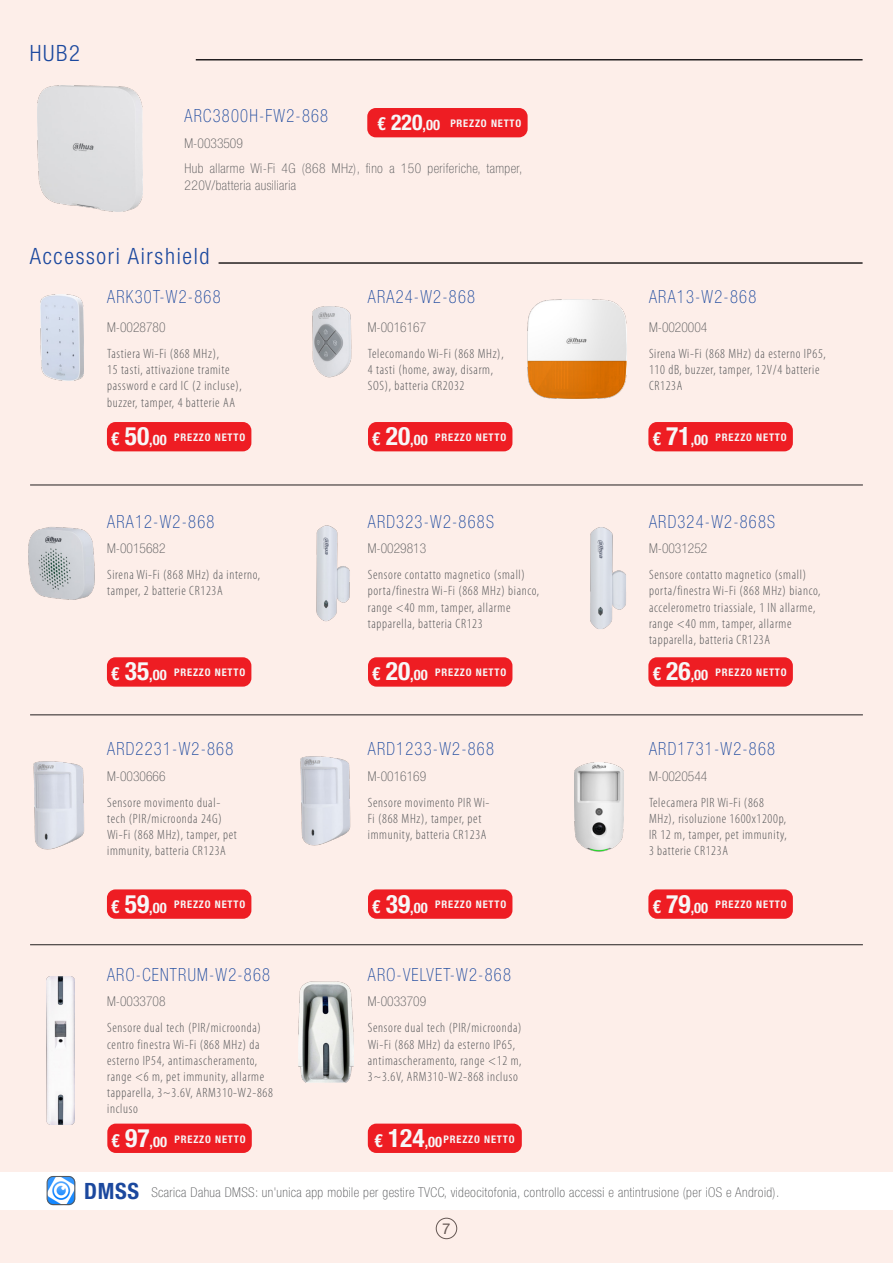
<style>
.page{position:relative;width:893px;height:1263px;background:#fdeee9}
.page>*{position:absolute;margin:0;border:0;box-sizing:border-box;transform-origin:0 0}
.t1{font:700 condensed 25.35px "Helvetica Neue LT Pro";color:#f7f7f7}
.t2{font:300 condensed 22.5px "Helvetica Neue LT Pro";letter-spacing:.075em;color:#1b489e}
.t3{font:700 condensed 21.75px "Helvetica Neue LT Pro";color:#f7f7f7}
.t4{font:100 condensed 18.15px "Helvetica Neue LT Pro";letter-spacing:.075em;color:#1b489e;scale:.91 1}
.t5{font:15px "Helvetica Neue LT Pro";color:#57585a}
.t6{font:700 condensed 14.55px "Helvetica Neue LT Pro";color:#f7f7f7}
.t7{font:300 condensed 13.5px/16.2px "Myriad Pro";letter-spacing:.05em;color:#57585a}
.t8{font:100 condensed 13.5px/16.2px "Helvetica Neue LT Pro";letter-spacing:.03em;color:#57585a}
.t9{font:100 condensed 13.5px "Helvetica Neue LT Pro";color:#57585a}
.t10{font:700 condensed 10.5px "Helvetica Neue LT Pro";letter-spacing:.08em;color:#f7f7f7}
.s1{font-size:18.15px}
.s2{font-size:14.55px}
.s3{font-size:25.35px}
.s4{font-weight:700;font-size:22.5px;color:#1b489e}
</style>
<div class="page">
<hr style="left:219px;top:262px;width:644px;height:2px;background:#231f20">
<hr style="left:30px;top:485px;width:833px;height:1px;background:#231f20">
<hr style="left:30px;top:714px;width:833px;height:1px;background:#231f20">
<hr style="left:30px;top:944px;width:833px;height:1px;background:#231f20">
<img style="left:41px;top:295px;width:42px;height:85px">
<img style="left:312px;top:306px;width:40px;height:72px">
<img style="left:528px;top:299px;width:98px;height:99px">
<div style="left:107px;top:422px;width:144px;height:29px;background:#ee1d23;border-radius:9px"></div>
<div style="left:368px;top:422px;width:144px;height:29px;background:#ee1d23;border-radius:9px"></div>
<div style="left:648px;top:422px;width:145px;height:29px;background:#ee1d23;border-radius:9px"></div>
<img style="left:28px;top:527px;width:67px;height:73px">
<img style="left:316px;top:525px;width:34px;height:97px">
<div style="left:107px;top:657px;width:144px;height:30px;background:#ee1d23;border-radius:9px"></div>
<div style="left:368px;top:657px;width:144px;height:30px;background:#ee1d23;border-radius:9px"></div>
<img style="left:590px;top:527px;width:36px;height:102px">
<div style="left:648px;top:657px;width:145px;height:30px;background:#ee1d23;border-radius:9px"></div>
<img style="left:298px;top:981px;width:56px;height:102px">
<div style="left:368px;top:1123px;width:154px;height:30px;background:#ee1d23;border-radius:9px"></div>
<div style="left:107px;top:1123px;width:145px;height:30px;background:#ee1d23;border-radius:9px"></div>
<img style="left:47px;top:976px;width:28px;height:149px">
<img style="left:300px;top:756px;width:51px;height:90px">
<div style="left:368px;top:889px;width:144px;height:30px;background:#ee1d23;border-radius:9px"></div>
<div style="left:107px;top:889px;width:144px;height:30px;background:#ee1d23;border-radius:9px"></div>
<img style="left:33px;top:761px;width:51px;height:89px">
<img style="left:575px;top:762px;width:49px;height:89px">
<div style="left:648px;top:889px;width:145px;height:30px;background:#ee1d23;border-radius:9px"></div>
<img style="left:37px;top:86px;width:105px;height:125px">
<hr style="left:196px;top:59px;width:667px;height:1px;background:#231f20">
<div style="left:367px;top:108px;width:161px;height:29px;background:#ee1d23;border-radius:9px"></div>
<div style="left:0;top:1172px;width:893px;height:37px;background:#fff"></div>
<img style="left:46px;top:1176px;width:30px;height:29px">
<div style="left:47px;top:1176px;width:28px;height:29px;border:1px solid #57585a;border-radius:6px"></div>
<p class="t2" style="left:30px;top:40px;width:52px">HUB2</p>
<p class="t4" style="left:185px;top:106px;width:159px">ARC3800H-FW2-868</p>
<p class="t9" style="left:185px;top:136px;width:60px">M-0033509</p>
<p class="t8" style="left:185px;top:161px;width:339px">Hub allarme Wi-Fi 4G (868 MHz), fino a 150 periferiche, tamper,<br>220V/batteria ausiliaria</p>
<p class="t3" style="left:377px;top:109px;width:64px"><span class="s1">€</span> 220<span class="s2">,00</span></p>
<p class="t10" style="left:450px;top:117px;width:73px">PREZZO NETTO</p>
<p class="t2" style="left:30px;top:243px;width:181px">Accessori Airshield</p>
<p class="t4" style="left:107px;top:287px;width:126px">ARK30T-W2-868</p>
<p class="t4" style="left:368px;top:287px;width:119px">ARA24-W2-868</p>
<p class="t4" style="left:649px;top:287px;width:119px">ARA13-W2-868</p>
<p class="t9" style="left:107px;top:320px;width:60px">M-0028780</p>
<p class="t9" style="left:368px;top:320px;width:60px">M-0016167</p>
<p class="t9" style="left:649px;top:320px;width:60px">M-0020004</p>
<p class="t7" style="left:107px;top:345px;width:136px">Tastiera Wi-Fi (868 MHz),<br>15 tasti, attivazione tramite password e card IC (2 incluse), buzzer, tamper, 4 batterie AA</p>
<p class="t7" style="left:368px;top:345px;width:137px">Telecomando Wi-Fi (868 MHz),<br>4 tasti (home, away, disarm,<br>SOS), batteria CR2032</p>
<p class="t7" style="left:649px;top:345px;width:178px">Sirena Wi-Fi (868 MHz) da esterno IP65,<br>110 dB, buzzer, tamper, 12V/4 batterie<br>CR123A</p>
<p class="t6" style="left:111px;top:431px;width:57px"><span class="s1">€</span> <span class="s3">50</span>,00</p>
<p class="t10" style="left:174px;top:431px;width:73px">PREZZO NETTO</p>
<p class="t6" style="left:372px;top:431px;width:57px"><span class="s1">€</span> <span class="s3">20</span>,00</p>
<p class="t10" style="left:435px;top:431px;width:73px">PREZZO NETTO</p>
<p class="t6" style="left:652px;top:431px;width:57px"><span class="s1">€</span> <span class="s3">71</span>,00</p>
<p class="t10" style="left:716px;top:431px;width:73px">PREZZO NETTO</p>
<p class="t4" style="left:107px;top:511px;width:119px">ARA12-W2-868</p>
<p class="t4" style="left:368px;top:511px;width:140px">ARD323-W2-868S</p>
<p class="t9" style="left:107px;top:541px;width:60px">M-0015682</p>
<p class="t9" style="left:368px;top:541px;width:60px">M-0029813</p>
<p class="t7" style="left:107px;top:566px;width:154px">Sirena Wi-Fi (868 MHz) da interno, tamper, 2 batterie CR123A</p>
<p class="t7" style="left:368px;top:566px;width:173px">Sensore contatto magnetico (small) porta/finestra Wi-Fi (868 MHz) bianco, range &lt;40 mm, tamper, allarme tapparella, batteria CR123</p>
<p class="t6" style="left:111px;top:666px;width:57px"><span class="s1">€</span> <span class="s3">35</span>,00</p>
<p class="t10" style="left:174px;top:666px;width:73px">PREZZO NETTO</p>
<p class="t6" style="left:372px;top:666px;width:57px"><span class="s1">€</span> <span class="s3">20</span>,00</p>
<p class="t10" style="left:435px;top:666px;width:73px">PREZZO NETTO</p>
<p class="t6" style="left:652px;top:666px;width:57px"><span class="s1">€</span> <span class="s3">26</span>,00</p>
<p class="t10" style="left:716px;top:666px;width:73px">PREZZO NETTO</p>
<p class="t4" style="left:649px;top:511px;width:140px">ARD324-W2-868S</p>
<p class="t9" style="left:649px;top:541px;width:60px">M-0031252</p>
<p class="t7" style="left:649px;top:566px;width:173px">Sensore contatto magnetico (small) porta/finestra Wi-Fi (868 MHz) bianco, accelerometro triassiale, 1 IN allarme, range &lt;40 mm, tamper, allarme</p>
<p class="t7" style="left:649px;top:631px;width:123px">tapparella, batteria CR123A</p>
<p class="t4" style="left:107px;top:739px;width:140px">ARD2231-W2-868</p>
<p class="t9" style="left:107px;top:768px;width:60px">M-0030666</p>
<p class="t7" style="left:107px;top:794px;width:131px">Sensore movimento dual&shy;tech (PIR/microonda 24G)<br>Wi-Fi (868 MHz), tamper, pet immunity, batteria CR123A</p>
<p class="t6" style="left:111px;top:899px;width:57px"><span class="s1">€</span> <span class="s3">59</span>,00</p>
<p class="t10" style="left:174px;top:898px;width:73px">PREZZO NETTO</p>
<p class="t4" style="left:107px;top:964px;width:181px">ARO-CENTRUM-W2-868</p>
<p class="t9" style="left:107px;top:994px;width:60px">M-0033708</p>
<p class="t7" style="left:107px;top:1020px;width:167px">Sensore dual tech (PIR/microonda) centro finestra Wi-Fi (868 MHz) da esterno IP54, antimascheramento, range &lt;6 m, pet immunity, allarme tapparella, 3~3.6V, ARM310-W2-868 incluso</p>
<p class="t6" style="left:111px;top:1133px;width:57px"><span class="s1">€</span> <span class="s3">97</span>,00</p>
<p class="t10" style="left:175px;top:1132px;width:73px">PREZZO NETTO</p>
<p class="t4" style="left:368px;top:739px;width:140px">ARD1233-W2-868</p>
<p class="t9" style="left:368px;top:768px;width:60px">M-0016169</p>
<p class="t7" style="left:368px;top:794px;width:123px">Sensore movimento PIR Wi-<br>Fi (868 MHz), tamper, pet immunity, batteria CR123A</p>
<p class="t6" style="left:372px;top:899px;width:57px"><span class="s1">€</span> <span class="s3">39</span>,00</p>
<p class="t10" style="left:435px;top:898px;width:73px">PREZZO NETTO</p>
<p class="t4" style="left:368px;top:964px;width:159px">ARO-VELVET-W2-868</p>
<p class="t9" style="left:368px;top:994px;width:60px">M-0033709</p>
<p class="t7" style="left:368px;top:1020px;width:155px">Sensore dual tech (PIR/microonda)<br>Wi-Fi (868 MHz) da esterno IP65, antimascheramento, range &lt;12 m, 3~3.6V, ARM310-W2-868 incluso</p>
<p class="t1" style="left:374px;top:1122px;width:69px"><span class="s1">€</span> 124<span class="s2">,00</span></p>
<p class="t10" style="left:443px;top:1132px;width:73px">PREZZO NETTO</p>
<p class="t4" style="left:649px;top:739px;width:140px">ARD1731-W2-868</p>
<p class="t9" style="left:649px;top:768px;width:60px">M-0020544</p>
<p class="t7" style="left:649px;top:794px;width:139px">Telecamera PIR Wi-Fi (868<br>MHz), risoluzione 1600x1200p,<br>IR 12 m, tamper, pet immunity,<br>3 batterie CR123A</p>
<p class="t6" style="left:652px;top:899px;width:57px"><span class="s1">€</span> <span class="s3">79</span>,00</p>
<p class="t10" style="left:716px;top:898px;width:73px">PREZZO NETTO</p>
<p class="t8" style="left:84px;top:1185px;width:696px"><span class="s4">DMSS</span> Scarica Dahua DMSS: un'unica app mobile per gestire TVCC, videocitofonia, controllo accessi e antintrusione (per iOS e Android).</p>
<p class="t5" style="left:442px;top:1219px;width:10px">7</p>
</div>
